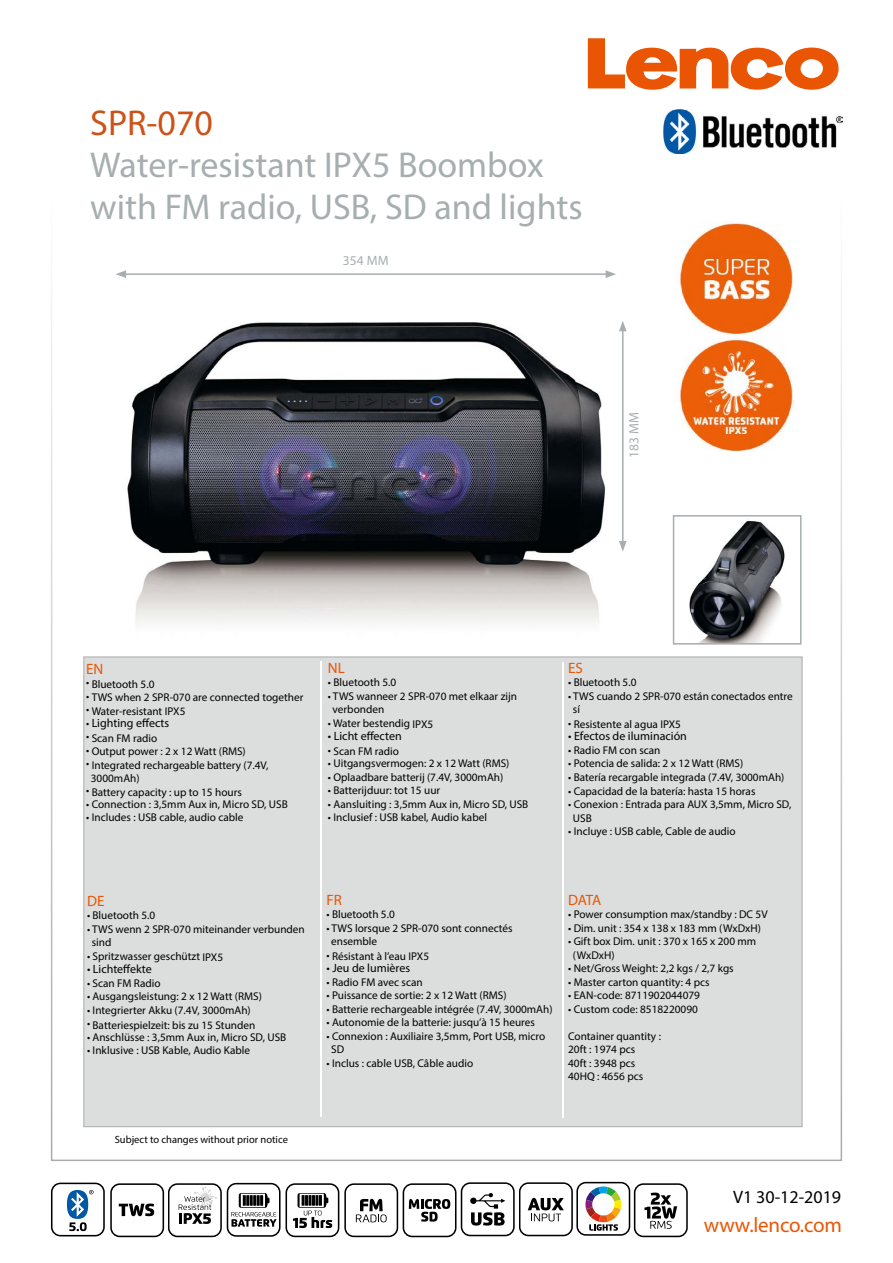
<style>
.page{position:relative;width:893px;height:1263px;background:#fff}
.page>*{position:absolute;margin:0;border:0;box-sizing:border-box;transform-origin:0 0}
.t1{font:36px/42px "Myriad Pro";color:#a7aeb0}
.t2{font:36px "Myriad Pro";color:#cc5218}
.t3{font:21px "Myriad Pro";letter-spacing:-.01em;color:#ea5504}
.t4{font:18px "Myriad Pro";color:#000}
.t5{font:15px "Myriad Pro";color:#ea5504}
.t6{font:13.5px "Myriad Pro";color:#a7aeb0}
.t7{font:12px "Myriad Pro";color:#000}
.t8{font:11.25px/13.5px "Myriad Pro";color:#000}
.t9{font:10.5px "Myriad Pro";color:#000}
.s1{font-size:11.25px}
</style>
<div class="page">
<svg style="left:588px;top:38px;width:251px;height:52px"></svg>
<div style="left:84px;top:657px;width:718px;height:470px;background:#dcdddd;border:1px solid #aaabab"></div>
<hr style="left:562px;top:662px;width:2px;height:456px;background:#fff">
<hr style="left:320px;top:661px;width:2px;height:456px;background:#fff">
<hr style="left:622px;top:329px;width:1px;height:214px;background:#a7aeb0">
<svg style="left:619px;top:321px;width:8px;height:10px"></svg>
<svg style="left:619px;top:541px;width:8px;height:10px"></svg>
<hr style="left:124px;top:273px;width:484px;height:2px;background:#a7aeb0">
<svg style="left:116px;top:270px;width:10px;height:8px"></svg>
<svg style="left:606px;top:270px;width:10px;height:8px"></svg>
<img style="left:127px;top:322px;width:479px;height:300px">
<img style="left:663px;top:110px;width:179px;height:44px">
<img style="left:689px;top:521px;width:96px;height:121px">
<div style="left:673px;top:515px;width:128px;height:130px;border:2px solid #a7aeb0"></div>
<svg style="left:51px;top:1182px;width:637px;height:55px"></svg>
<img style="left:679px;top:222px;width:115px;height:113px">
<img style="left:676px;top:339px;width:118px;height:113px">
<h1 class="t2" style="left:90px;top:100px;width:124px">SPR-070</h1>
<h1 class="t1" style="left:90px;top:143px;width:494px">Water-resistant IPX5 Boombox with FM radio, USB, SD and lights</h1>
<p class="t6" style="left:343px;top:252px;width:47px">354 MM</p>
<p class="t6" style="left:626px;top:458px;width:47px;rotate:-90deg">183 MM</p>
<h3 class="t5" style="left:86px;top:660px;width:19px">EN</h3>
<p class="t8" style="left:86px;top:677px;width:70px">• Bluetooth 5.0</p>
<p class="t8" style="left:86px;top:690px;width:219px">• TWS when 2 SPR-070 are connected together</p>
<p class="t8" style="left:86px;top:704px;width:101px">• Water-resistant IPX5</p>
<p class="t7" style="left:86px;top:715px;width:85px"><span class="s1">•</span> Lighting effects</p>
<p class="t8" style="left:86px;top:731px;width:73px">• Scan FM radio</p>
<p class="t8" style="left:86px;top:744px;width:161px">• Output power : 2 x 12 Watt (RMS)</p>
<p class="t8" style="left:91px;top:758px;width:179px;text-indent:-5px">• Integrated rechargeable battery (7.4V,<br>3000mAh)</p>
<p class="t8" style="left:86px;top:785px;width:157px">• Battery capacity : up to 15 hours</p>
<p class="t8" style="left:86px;top:797px;width:203px">• Connection : 3,5mm Aux in, Micro SD, USB</p>
<p class="t8" style="left:86px;top:810px;width:159px">• Includes : USB cable, audio cable</p>
<h3 class="t5" style="left:87px;top:891px;width:19px">DE</h3>
<p class="t8" style="left:87px;top:908px;width:70px">• Bluetooth 5.0</p>
<p class="t8" style="left:92px;top:922px;width:215px;text-indent:-5px">• TWS wenn 2 SPR-070 miteinander verbunden sind</p>
<p class="t8" style="left:87px;top:949px;width:138px">• Spritzwasser geschützt IPX5</p>
<p class="t7" style="left:87px;top:962px;width:66px">• Lichteffekte</p>
<p class="t8" style="left:87px;top:976px;width:75px">• Scan FM Radio</p>
<p class="t8" style="left:87px;top:989px;width:176px">• Ausgangsleistung: 2 x 12 Watt (RMS)</p>
<p class="t8" style="left:87px;top:1003px;width:165px">• Integrierter Akku (7.4V, 3000mAh)</p>
<p class="t8" style="left:87px;top:1018px;width:170px">• Batteriespielzeit: bis zu 15 Stunden</p>
<p class="t8" style="left:87px;top:1030px;width:201px">• Anschlüsse : 3,5mm Aux in, Micro SD, USB</p>
<p class="t8" style="left:87px;top:1043px;width:165px">• Inklusive : USB Kable, Audio Kable</p>
<p class="t9" style="left:115px;top:1133px;width:175px">Subject to changes without prior notice</p>
<h3 class="t5" style="left:328px;top:658px;width:18px">NL</h3>
<p class="t8" style="left:328px;top:675px;width:70px">• Bluetooth 5.0</p>
<p class="t8" style="left:333px;top:689px;width:186px;text-indent:-5px">• TWS wanneer 2 SPR-070 met elkaar zijn verbonden</p>
<p class="t8" style="left:328px;top:716px;width:107px">• Water bestendig IPX5</p>
<p class="t7" style="left:328px;top:729px;width:75px">• Licht effecten</p>
<p class="t8" style="left:328px;top:744px;width:73px">• Scan FM radio</p>
<p class="t8" style="left:328px;top:756px;width:183px">• Uitgangsvermogen: 2 x 12 Watt (RMS)</p>
<p class="t8" style="left:328px;top:770px;width:177px">• Oplaadbare batterij (7.4V, 3000mAh)</p>
<p class="t8" style="left:328px;top:783px;width:114px">• Batterijduur: tot 15 uur</p>
<p class="t8" style="left:328px;top:797px;width:202px">• Aansluiting : 3,5mm Aux in, Micro SD, USB</p>
<p class="t8" style="left:328px;top:810px;width:161px">• Inclusief : USB kabel, Audio kabel</p>
<h3 class="t5" style="left:568px;top:658px;width:16px">ES</h3>
<p class="t8" style="left:568px;top:675px;width:70px">• Bluetooth 5.0</p>
<p class="t8" style="left:573px;top:689px;width:221px;text-indent:-5px">• TWS cuando 2 SPR-070 están conectados entre sí</p>
<p class="t8" style="left:568px;top:717px;width:114px">• Resistente al agua IPX5</p>
<p class="t7" style="left:568px;top:729px;width:120px">• Efectos de iluminación</p>
<p class="t8" style="left:568px;top:743px;width:94px">• Radio FM con scan</p>
<p class="t8" style="left:568px;top:756px;width:177px">• Potencia de salida: 2 x 12 Watt (RMS)</p>
<p class="t8" style="left:568px;top:770px;width:218px">• Batería recargable integrada (7.4V, 3000mAh)</p>
<p class="t8" style="left:568px;top:784px;width:189px">• Capacidad de la batería: hasta 15 horas</p>
<p class="t8" style="left:573px;top:797px;width:220px;text-indent:-5px">• Conexion : Entrada para AUX 3,5mm, Micro SD,<br>USB</p>
<p class="t8" style="left:568px;top:824px;width:169px">• Incluye : USB cable, Cable de audio</p>
<h3 class="t5" style="left:326px;top:890px;width:17px">FR</h3>
<p class="t8" style="left:326px;top:907px;width:70px">• Bluetooth 5.0</p>
<p class="t8" style="left:331px;top:921px;width:183px;text-indent:-5px">• TWS lorsque 2 SPR-070 sont connectés ensemble</p>
<p class="t8" style="left:326px;top:949px;width:104px">• Résistant à l’eau IPX5</p>
<p class="t7" style="left:326px;top:961px;width:85px">• Jeu de lumières</p>
<p class="t8" style="left:326px;top:975px;width:98px">• Radio FM avec scan</p>
<p class="t8" style="left:326px;top:988px;width:182px">• Puissance de sortie: 2 x 12 Watt (RMS)</p>
<p class="t8" style="left:326px;top:1002px;width:228px">• Batterie rechargeable intégrée (7.4V, 3000mAh)</p>
<p class="t8" style="left:326px;top:1015px;width:210px">• Autonomie de la batterie: jusqu’à 15 heures</p>
<p class="t8" style="left:331px;top:1029px;width:216px;text-indent:-5px">• Connexion : Auxiliaire 3,5mm, Port USB, micro<br>SD</p>
<p class="t8" style="left:326px;top:1056px;width:148px">• Inclus : cable USB, Câble audio</p>
<h3 class="t5" style="left:568px;top:890px;width:35px">DATA</h3>
<p class="t8" style="left:568px;top:907px;width:201px">• Power consumption max/standby : DC 5V</p>
<p class="t8" style="left:568px;top:921px;width:194px">• Dim. unit : 354 x 138 x 183 mm (WxDxH)</p>
<p class="t8" style="left:573px;top:934px;width:185px;text-indent:-5px">• Gift box Dim. unit : 370 x 165 x 200 mm (WxDxH)</p>
<p class="t8" style="left:568px;top:961px;width:167px">• Net/Gross Weight: 2,2 kgs / 2,7 kgs</p>
<p class="t8" style="left:568px;top:975px;width:143px">• Master carton quantity: 4 pcs</p>
<p class="t8" style="left:568px;top:988px;width:133px">• EAN-code: 8711902044079</p>
<p class="t8" style="left:568px;top:1002px;width:131px">• Custom code: 8518220090</p>
<p class="t8" style="left:568px;top:1029px;width:94px">Container quantity :<br>20ft : 1974 pcs<br>40ft : 3948 pcs<br>40HQ : 4656 pcs</p>
<h3 class="t4" style="left:733px;top:1185px;width:110px">V1 30-12-2019</h3>
<h2 class="t3" style="left:704px;top:1212px;width:139px">www.lenco.com</h2>
</div>
